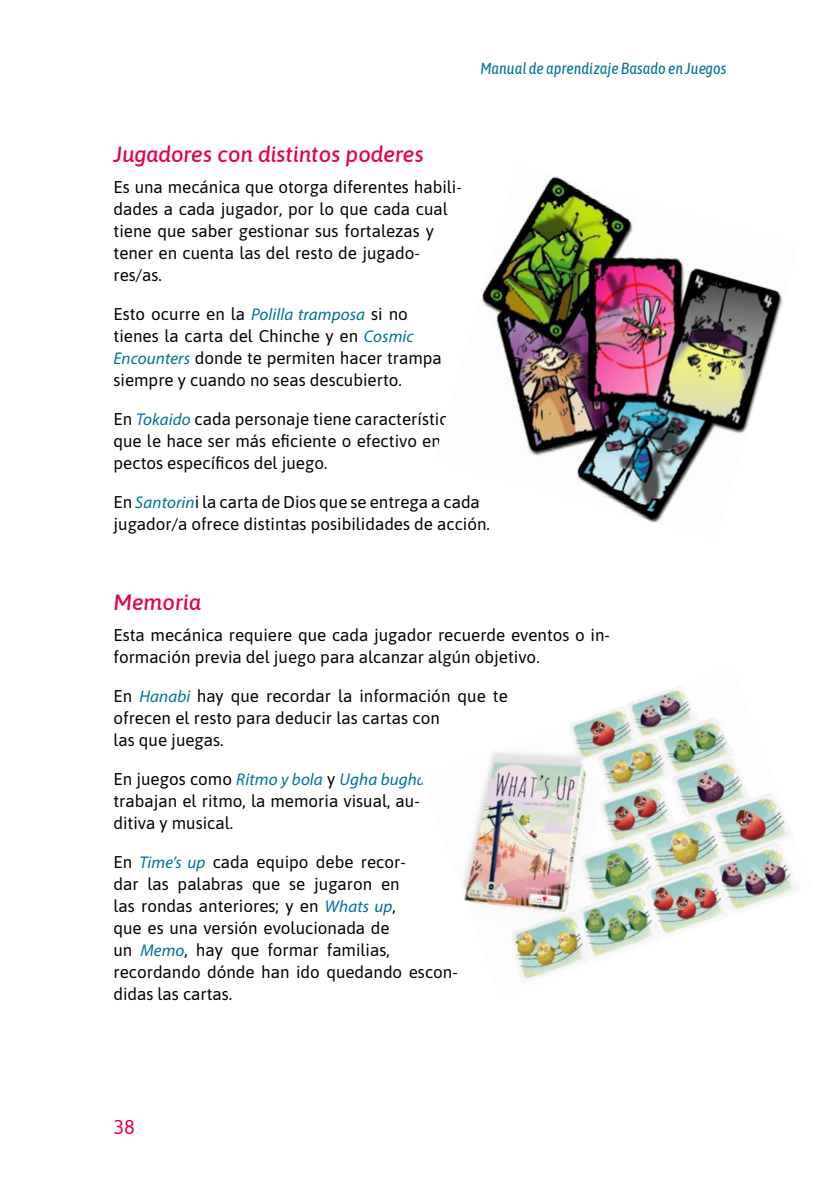
<style>
.page{position:relative;width:840px;height:1191px;background:#fff}
.page>*{position:absolute;margin:0;border:0;box-sizing:border-box;transform-origin:0 0}
.t1{font:italic 500 22px "Asap";color:#e50051}
.t2{font:20px "Asap";color:#e50051}
.t3{font:17px/22px "Asap";color:#000}
.t4{font:italic 17px "Myriad Variable Concept";letter-spacing:.005em;color:#006f9e}
.t5{font:italic 16px "Asap Condensed";color:#006f9e}
.s1{font-family:"Myriad Variable Concept";font-style:italic;color:#006f9e}
.s2{font-family:"Asap";font-style:normal;color:#000}
</style>
<div class="page">
<img style="left:482px;top:176px;width:301px;height:347px">
<img style="left:463px;top:686px;width:332px;height:295px">
<p class="t5" style="left:480px;top:57px;width:247px">Manual de aprendizaje Basado en Juegos</p>
<p class="t1" style="left:113px;top:139px;width:311px">Jugadores con distintos poderes</p>
<p class="t3" style="left:113px;top:175px;width:350px">Es una mecánica que otorga diferentes habili&shy;dades a cada jugador, por lo que cada cual tiene que saber gestionar sus fortalezas y tener en cuenta las del resto de jugado&shy;res/as.</p>
<p class="t3" style="left:113px;top:302px;width:330px">Esto ocurre en la <span class="s1">Polilla tramposa</span> si no tienes la carta del Chinche y en <span class="s1">Cosmic Encounters</span> donde te permiten hacer trampa siempre y cuando no seas descubierto.</p>
<p class="t3" style="left:113px;top:407px;width:356px">En <span class="s1">Tokaido</span> cada personaje tiene características que le hace ser más eficiente o efectivo en as&shy;pectos específicos del juego.</p>
<p class="t3" style="left:113px;top:490px;width:378px">En <span class="s1">Santorin</span>i la carta de Dios que se entrega a cada jugador/a ofrece distintas posibilidades de acción.</p>
<p class="t1" style="left:113px;top:587px;width:89px">Memoria</p>
<p class="t3" style="left:113px;top:623px;width:498px">Esta mecánica requiere que cada jugador recuerde eventos o in&shy;formación previa del juego para alcanzar algún objetivo.</p>
<p class="t3" style="left:113px;top:684px;width:395px">En <span class="s1">Hanabi</span> hay que recordar la información que te ofrecen el resto para deducir las cartas con<br>las que juegas.</p>
<p class="t4" style="left:113px;top:769px;width:314px"><span class="s2">En juegos como</span> Ritmo y bola <span class="s2">y</span> Ugha bugha</p>
<p class="t3" style="left:113px;top:789px;width:308px">trabajan el ritmo, la memoria visual, au&shy;ditiva y musical.</p>
<p class="t3" style="left:113px;top:850px;width:346px">En <span class="s1">Time’s up</span> cada equipo debe recor-<br>dar las palabras que se jugaron en<br>las rondas anteriores; y en <span class="s1">Whats up</span>,<br>que es una versión evolucionada de<br>un <span class="s1">Memo</span>, hay que formar familias, recordando dónde han ido quedando escon&shy;didas las cartas.</p>
<p class="t2" style="left:113px;top:1113px;width:23px">38</p>
</div>
